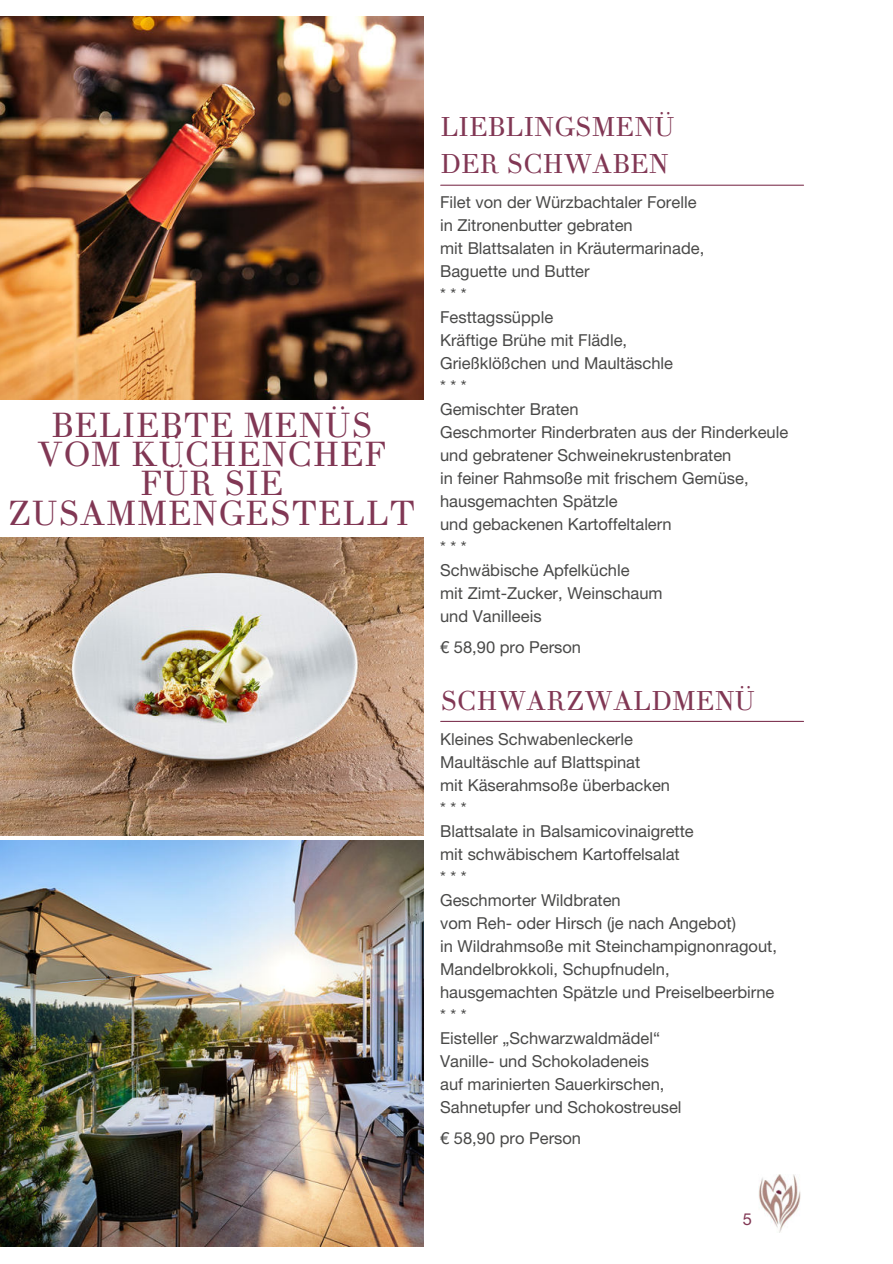
<style>
.page{position:relative;width:893px;height:1264px;background:#fff}
.page>*{position:absolute;margin:0;border:0;box-sizing:border-box;transform-origin:0 0}
.t1{font:34.5px/29.2px "Theano Didot";letter-spacing:.01em;color:#813754;text-align:center}
.t2{font:27px/37.5px "Theano Didot";color:#813754}
.t3{font:16.5px/23px "Helvetica Neue LT Pro";color:#494948}
.t4{font:16.5px "Helvetica Neue LT Pro";color:#813754}
</style>
<div class="page">
<img style="left:0;top:17px;width:423px;height:383px">
<img style="left:0;top:537px;width:423px;height:298px">
<img style="left:0;top:840px;width:423px;height:405px">
<hr style="left:440px;top:721px;width:363px;height:1px;background:#813754">
<hr style="left:440px;top:185px;width:363px;height:1px;background:#813754">
<img style="left:758px;top:1174px;width:43px;height:58px">
<h1 class="t1" style="left:8px;top:411px;width:409px">BELIEBTE MENÜS<br>VOM KÜCHENCHEF<br>FÜR SIE<br>ZUSAMMENGESTELLT</h1>
<h2 class="t2" style="left:440px;top:108px;width:236px">LIEBLINGSMENÜ<br>DER SCHWABEN</h2>
<p class="t3" style="left:440px;top:190px;width:349px">Filet von der Würzbachtaler Forelle<br>in Zitronenbutter gebraten<br>mit Blattsalaten in Kräutermarinade,<br>Baguette und Butter<br>* * *<br>Festtagssüpple<br>Kräftige Brühe mit Flädle,<br>Grießklößchen und Maultäschle<br>* * *<br>Gemischter Braten<br>Geschmorter Rinderbraten aus der Rinderkeule und gebratener Schweinekrustenbraten<br>in feiner Rahmsoße mit frischem Gemüse, hausgemachten Spätzle<br>und gebackenen Kartoffeltalern<br>* * *<br>Schwäbische Apfelküchle<br>mit Zimt-Zucker, Weinschaum<br>und Vanilleeis</p>
<p class="t3" style="left:440px;top:635px;width:142px">€ 58,90 pro Person</p>
<h2 class="t2" style="left:440px;top:682px;width:316px">SCHWARZWALDMENÜ</h2>
<p class="t3" style="left:440px;top:726px;width:338px">Kleines Schwabenleckerle<br>Maultäschle auf Blattspinat<br>mit Käserahmsoße überbacken<br>* * *<br>Blattsalate in Balsamicovinaigrette<br>mit schwäbischem Kartoffelsalat<br>* * *<br>Geschmorter Wildbraten<br>vom Reh- oder Hirsch (je nach Angebot)<br>in Wildrahmsoße mit Steinchampignonragout,<br>Mandelbrokkoli, Schupfnudeln, hausgemachten Spätzle und Preiselbeerbirne * * *<br>Eisteller „Schwarzwaldmädel“<br>Vanille- und Schokoladeneis<br>auf marinierten Sauerkirschen,<br>Sahnetupfer und Schokostreusel</p>
<p class="t3" style="left:440px;top:1125px;width:142px">€ 58,90 pro Person</p>
<p class="t4" style="left:742px;top:1209px;width:11px">5</p>
</div>
